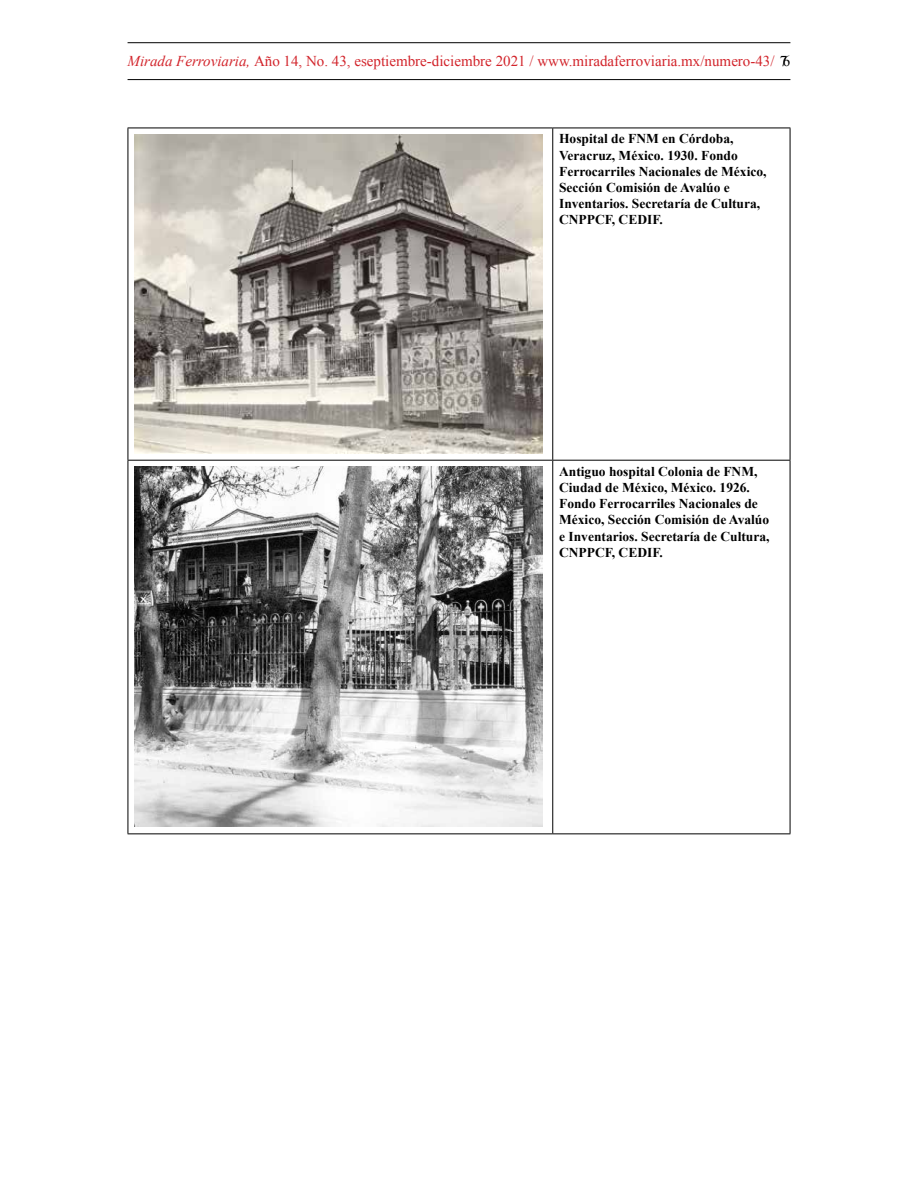
<style>
.page{position:relative;width:918px;height:1188px;background:#fff}
.page>*{position:absolute;margin:0;border:0;box-sizing:border-box;transform-origin:0 0}
.t1{font:15px "Times New Roman";color:#d2232a}
.t2{font:700 13.5px/16.2px "Times New Roman";color:#000}
.t3{font:700 13.5px "Times New Roman";color:#000}
.s1{font-style:italic}
.s2{color:#000}
.s3{font-style:inherit}
</style>
<div class="page">
<hr style="left:128px;top:42px;width:662px;height:1px;background:#000">
<hr style="left:128px;top:79px;width:662px;height:1px;background:#000">
<hr style="left:128px;top:128px;width:425px;height:1px;background:#000">
<hr style="left:553px;top:128px;width:237px;height:1px;background:#000">
<hr style="left:552px;top:128px;width:1px;height:332px;background:#000">
<hr style="left:128px;top:460px;width:425px;height:1px;background:#000">
<hr style="left:553px;top:460px;width:237px;height:1px;background:#000">
<hr style="left:552px;top:461px;width:1px;height:372px;background:#000">
<hr style="left:128px;top:833px;width:425px;height:1px;background:#000">
<hr style="left:553px;top:833px;width:237px;height:1px;background:#000">
<hr style="left:128px;top:128px;width:1px;height:332px;background:#000">
<hr style="left:790px;top:128px;width:1px;height:332px;background:#000">
<hr style="left:128px;top:461px;width:1px;height:372px;background:#000">
<hr style="left:790px;top:461px;width:1px;height:372px;background:#000">
<img style="left:134px;top:134px;width:409px;height:320px">
<img style="left:134px;top:467px;width:409px;height:360px">
<p class="t1" style="left:128px;top:51px;width:664px"><span class="s1">Mirada Ferroviaria,</span> Año 14, No. 43, eseptiembre-diciembre 2021 / www.miradaferroviaria.mx/numero-43/ <span class="s2">76</span></p>
<p class="t2" style="left:559px;top:131px;width:209px">Hospital de <span class="s3">FNM</span> en Córdoba,<br>Veracruz, México. 1930. Fondo<br>Ferrocarriles Nacionales de México,<br>Sección Comisión de Avalúo e<br>Inventarios. Secretaría de Cultura,</p>
<p class="t3" style="left:559px;top:211px;width:105px">CNPPCF, CEDIF.</p>
<p class="t2" style="left:559px;top:463px;width:212px">Antiguo hospital Colonia de <span class="s3">FNM</span>, Ciudad de México, México. 1926.<br>Fondo Ferrocarriles Nacionales de México, Sección Comisión de Avalúo e Inventarios. Secretaría de Cultura,</p>
<p class="t3" style="left:559px;top:543px;width:105px">CNPPCF, CEDIF.</p>
</div>
